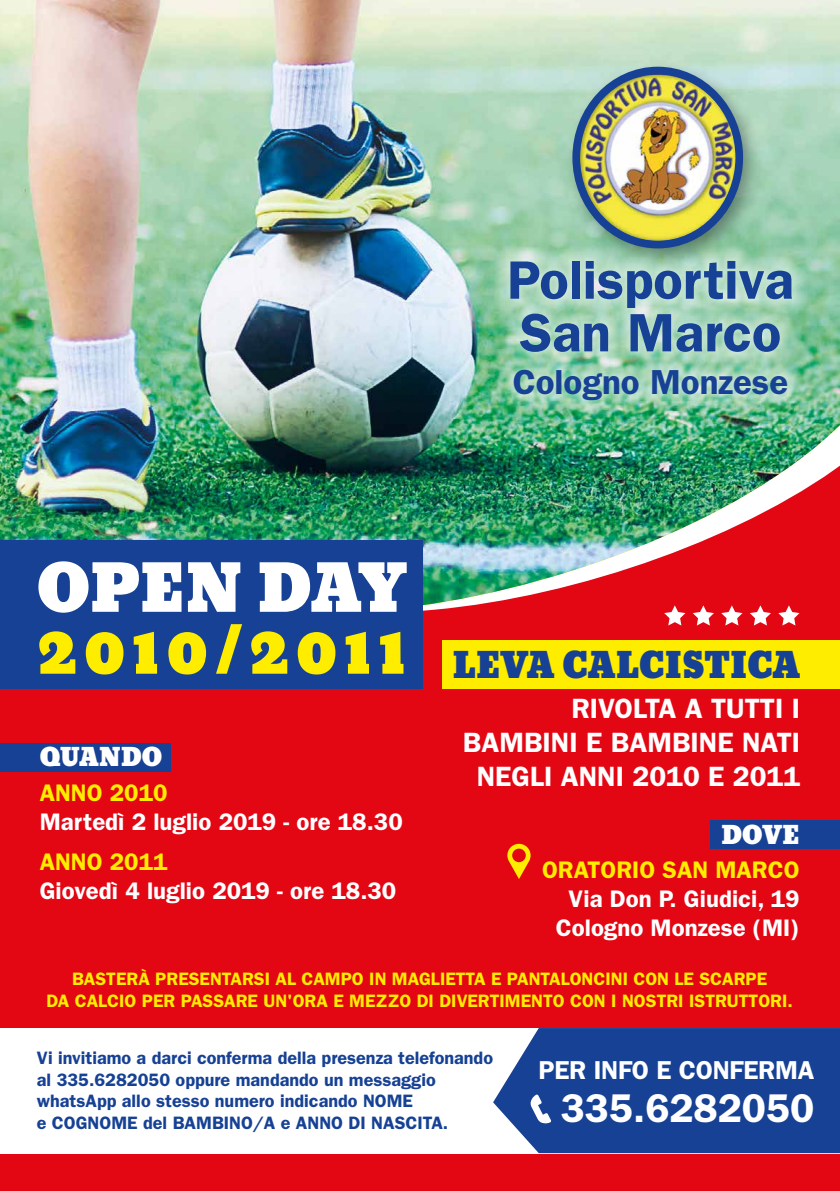
<style>
.page{position:relative;width:840px;height:1191px;background:#fff}
.page>*{position:absolute;margin:0;border:0;box-sizing:border-box;transform-origin:0 0}
.t1{font:62.6px "Bevan";letter-spacing:.1em;color:#ffed00}
.t2{font:62.6px "Bevan";letter-spacing:-.01em;color:#fff}
.t3{font:600 54.2px/52.6px "Franklin Gothic";color:#164194}
.t4{font:600 40.2px "Franklin Gothic";color:#fff}
.t5{font:600 34.8px "Franklin Gothic";color:#164194}
.t6{font:34px "Bevan";color:#164194}
.t7{font:600 28px/34px "Franklin Gothic";color:#fff;text-align:right}
.t8{font:600 26px "Franklin Gothic";letter-spacing:-.01em;color:#fff}
.t9{font:600 24px/28.8px "Franklin Gothic";color:#fff;text-align:center}
.t10{font:600 24px "Franklin Gothic";color:#ffed00}
.t11{font:24px "Bevan";color:#fff}
.t12{font:600 18px/21.6px "Franklin Gothic";color:#164194}
.t13{font:600 18px/21.6px "Franklin Gothic";color:#ffed00;text-align:center}
</style>
<div class="page">
<div style="left:0;top:99px;width:839px;height:1092px;background:#e30613"></div>
<img style="left:0;top:0;width:839px;height:617px">
<div style="left:0;top:541px;width:422px;height:148px;background:#164194"></div>
<div style="left:0;top:1028px;width:839px;height:125px;background:#fff"></div>
<svg style="left:493px;top:1028px;width:346px;height:125px;background:#254d9b"></svg>
<svg style="left:530px;top:1094px;width:21px;height:29px"></svg>
<svg style="left:663px;top:605px;width:22px;height:20px"></svg>
<svg style="left:692px;top:605px;width:21px;height:20px"></svg>
<svg style="left:720px;top:605px;width:22px;height:20px"></svg>
<svg style="left:749px;top:605px;width:21px;height:20px"></svg>
<svg style="left:777px;top:605px;width:22px;height:20px"></svg>
<div style="left:563px;top:59px;width:200px;height:211px;background:#000;opacity:.4"></div>
<img style="left:572px;top:65px;width:170px;height:179px">
<div style="left:572px;top:67px;width:170px;height:181px;border:8px solid #164194;border-radius:50%"></div>
<svg style="left:494px;top:244px;width:314px;height:172px;background:#a4d4b8"></svg>
<div style="left:0;top:743px;width:170px;height:28px;background:#164194"></div>
<div style="left:709px;top:820px;width:130px;height:29px;background:#164194"></div>
<svg style="left:507px;top:843px;width:23px;height:36px"></svg>
<div style="left:442px;top:641px;width:397px;height:48px;background:#ffed00"></div>
<h2 class="t3" style="left:507px;top:254px;width:288px">Polisportiva<br>San Marco</h2>
<h3 class="t5" style="left:512px;top:361px;width:277px">Cologno Monzese</h3>
<h1 class="t2" style="left:37px;top:539px;width:371px">OPEN DAY</h1>
<h1 class="t1" style="left:37px;top:601px;width:371px">2010/2011</h1>
<h3 class="t11" style="left:40px;top:738px;width:124px">QUANDO</h3>
<h3 class="t10" style="left:40px;top:778px;width:129px">ANNO 2010</h3>
<h3 class="t9" style="left:40px;top:807px;width:364px">Martedì 2 luglio 2019 - ore 18.30</h3>
<h3 class="t10" style="left:40px;top:847px;width:129px">ANNO 2011</h3>
<h3 class="t9" style="left:40px;top:876px;width:358px">Giovedì 4 luglio 2019 - ore 18.30</h3>
<h3 class="t6" style="left:452px;top:638px;width:349px">LEVA CALCISTICA</h3>
<h3 class="t7" style="left:462px;top:691px;width:338px">RIVOLTA A TUTTI I<br>BAMBINI E BAMBINE NATI<br>NEGLI ANNI 2010 E 2011</h3>
<h3 class="t11" style="left:720px;top:815px;width:80px">DOVE</h3>
<h3 class="t10" style="left:542px;top:855px;width:259px">ORATORIO SAN MARCO</h3>
<h3 class="t9" style="left:555px;top:884px;width:245px">Via Don P. Giudici, 19<br>Cologno Monzese (MI)</h3>
<p class="t13" style="left:46px;top:968px;width:747px">BASTERÀ PRESENTARSI AL CAMPO IN MAGLIETTA E PANTALONCINI CON LE SCARPE<br>DA CALCIO PER PASSARE UN'ORA E MEZZO DI DIVERTIMENTO CON I NOSTRI ISTRUTTORI.</p>
<p class="t12" style="left:37px;top:1047px;width:457px">Vi invitiamo a darci conferma della presenza telefonando al 335.6282050 oppure mandando un messaggio whatsApp allo stesso numero indicando NOME<br>e COGNOME del BAMBINO/A e ANNO DI NASCITA.</p>
<h3 class="t8" style="left:538px;top:1054px;width:277px">PER INFO E CONFERMA</h3>
<h3 class="t4" style="left:560px;top:1084px;width:255px">335.6282050</h3>
</div>
